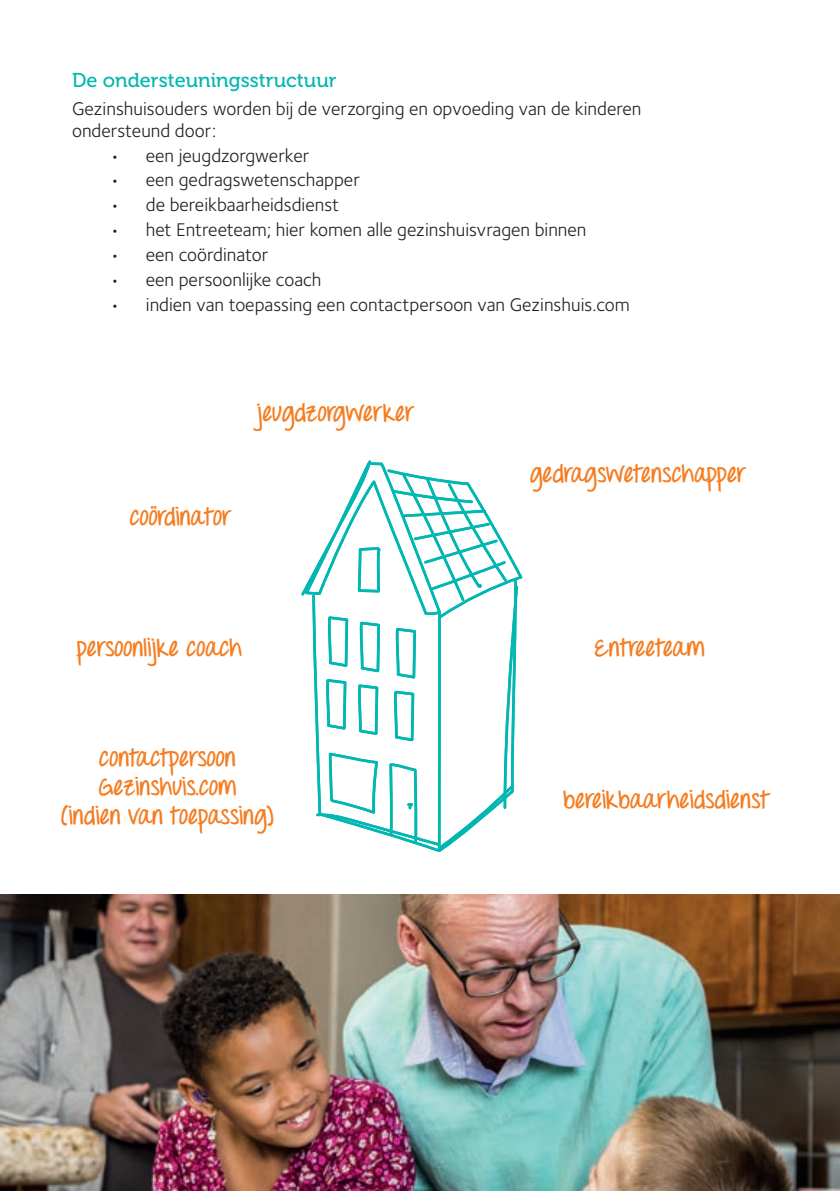
<style>
.page{position:relative;width:840px;height:1191px;background:#fff}
.page>*{position:absolute;margin:0;border:0;box-sizing:border-box;transform-origin:0 0}
.t1{font:700 24px/28.8px "Throw My Hands Upinthe Air";color:#f47d21;text-align:center}
.t2{font:20px "Museo 500";color:#00b7b1}
.t3{font:19px/22px "Foundry Sterling";color:#231f20}
</style>
<div class="page">
<img style="left:0;top:894px;width:839px;height:297px">
<svg style="left:301px;top:460px;width:222px;height:392px"></svg>
<p class="t2" style="left:72px;top:69px;width:266px">De ondersteuningsstructuur</p>
<p class="t3" style="left:72px;top:97px;width:570px">Gezinshuisouders worden bij de verzorging en opvoeding van de kinderen ondersteund door:</p>
<p class="t3" style="left:110px;top:144px;width:201px">• een jeugdzorgwerker</p>
<p class="t3" style="left:110px;top:169px;width:251px">• een gedragswetenschapper</p>
<p class="t3" style="left:110px;top:194px;width:231px">• de bereikbaarheidsdienst</p>
<p class="t3" style="left:110px;top:219px;width:478px">• het Entreeteam; hier komen alle gezinshuisvragen binnen</p>
<p class="t3" style="left:110px;top:244px;width:160px">• een coördinator</p>
<p class="t3" style="left:110px;top:268px;width:213px">• een persoonlijke coach</p>
<p class="t3" style="left:110px;top:293px;width:521px">• indien van toepassing een contactpersoon van Gezinshuis.com</p>
<p class="t1" style="left:257px;top:400px;width:159px">jeugdzorgwerker</p>
<p class="t1" style="left:129px;top:503px;width:104px">coördinator</p>
<p class="t1" style="left:77px;top:634px;width:166px">persoonlijke coach</p>
<p class="t1" style="left:61px;top:745px;width:214px">contactpersoon<br>Gezinshuis.com<br>(indien van toepassing)</p>
<p class="t1" style="left:529px;top:461px;width:218px">gedragswetenschapper</p>
<p class="t1" style="left:594px;top:634px;width:111px">Entreeteam</p>
<p class="t1" style="left:563px;top:787px;width:207px">bereikbaarheidsdienst</p>
</div>
